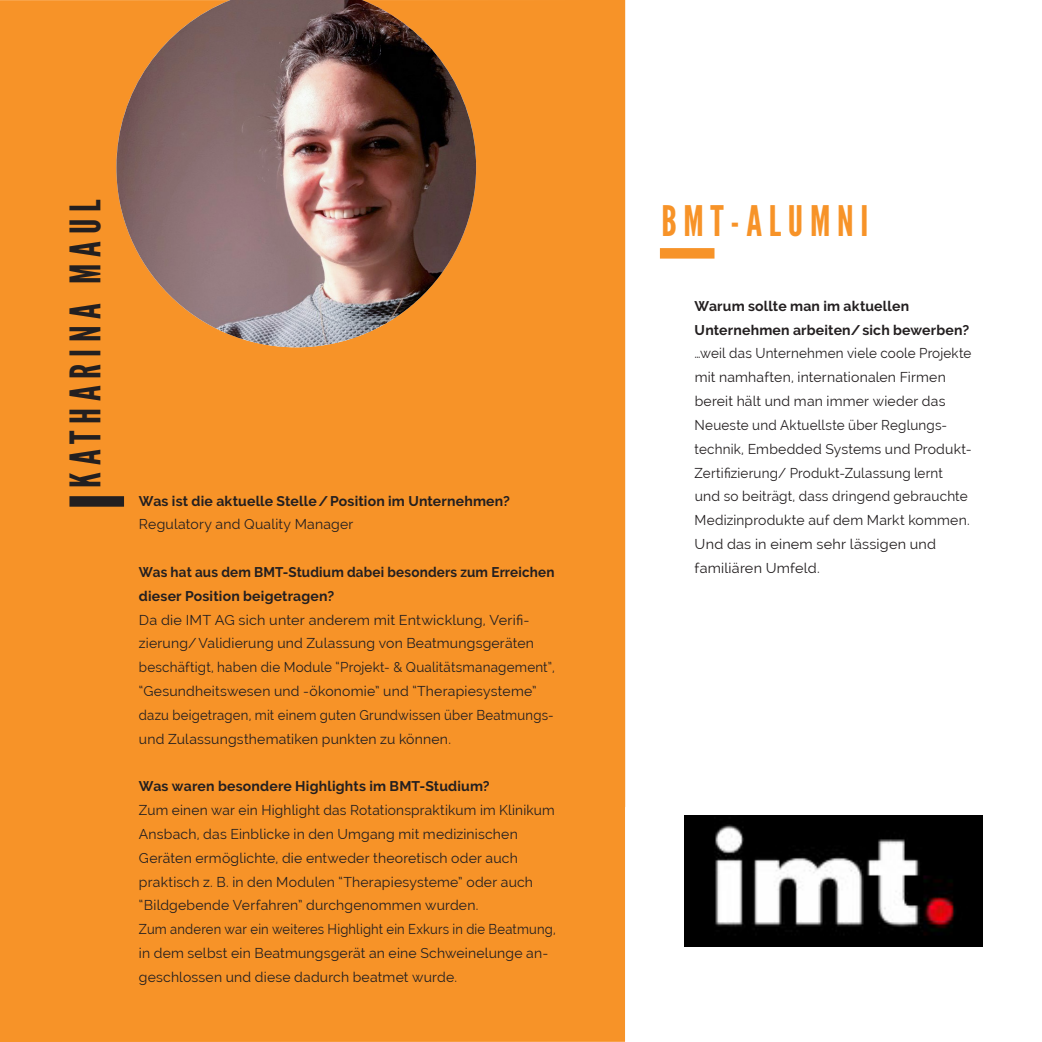
<style>
.page{position:relative;width:1042px;height:1042px;background:#fff}
.page>*{position:absolute;margin:0;border:0;box-sizing:border-box;transform-origin:0 0}
.t1{font:42px "League Gothic";letter-spacing:.16em;color:#231f20}
.t2{font:42px "League Gothic";letter-spacing:.16em;color:#f79328}
.t3{font:14px/23.8px "Raleway";letter-spacing:.015em;color:#231f20}
.t4{font:14px/23.8px "Raleway";letter-spacing:.015em;color:#231f20;scale:.96 1}
.t5{font:700 14px/23.8px "Raleway";letter-spacing:.015em;color:#231f20}
.t6{font:700 14px/23.8px "Raleway";letter-spacing:.015em;color:#231f20;scale:.96 1}
</style>
<div class="page">
<div style="left:0;top:0;width:625px;height:1042px;background:#f79328"></div>
<div style="left:69px;top:496px;width:55px;height:11px;background:#231f20"></div>
<div style="left:660px;top:248px;width:54px;height:11px;background:#f79328"></div>
<img style="left:116px;top:0;width:360px;height:347px">
<svg style="left:625px;top:657px;width:358px;height:290px"></svg>
<img style="left:685px;top:816px;width:297px;height:130px">
<h1 class="t1" style="left:60px;top:488px;width:289px;rotate:-90deg">KATHARINA MAUL</h1>
<p class="t5" style="left:139px;top:489px;width:372px">Was ist die aktuelle Stelle/Position im Unternehmen?</p>
<p class="t3" style="left:139px;top:512px;width:216px">Regulatory and Quality Manager</p>
<p class="t6" style="left:139px;top:560px;width:434px">Was hat aus dem BMT-Studium dabei besonders zum Erreichen dieser Position beigetragen?</p>
<p class="t3" style="left:139px;top:608px;width:417px">Da die IMT AG sich unter anderem mit Entwicklung, Verifi&shy;zierung/Validierung und Zulassung von Beatmungsgeräten beschäftigt, haben die Module “Projekt- &amp; Qualitätsmanagement”, “Gesundheitswesen und -ökonomie” und “Therapiesysteme” dazu beigetragen, mit einem guten Grundwissen über Beatmungs&shy;und Zulassungsthematiken punkten zu können.</p>
<p class="t5" style="left:139px;top:774px;width:352px">Was waren besondere Highlights im BMT-Studium?</p>
<p class="t3" style="left:139px;top:798px;width:418px">Zum einen war ein Highlight das Rotationspraktikum im Klinikum Ansbach, das Einblicke in den Umgang mit medizinischen Geräten ermöglichte, die entweder theoretisch oder auch praktisch z. B. in den Modulen “Therapiesysteme” oder auch “Bildgebende Verfahren” durchgenommen wurden.<br>Zum anderen war ein weiteres Highlight ein Exkurs in die Beatmung, in dem selbst ein Beatmungsgerät an eine Schweinelunge an&shy;geschlossen und diese dadurch beatmet wurde.</p>
<h1 class="t2" style="left:661px;top:196px;width:208px">BMT-ALUMNI</h1>
<p class="t5" style="left:694px;top:294px;width:276px">Warum sollte man im aktuellen<br>Unternehmen arbeiten/sich bewerben?</p>
<p class="t4" style="left:694px;top:342px;width:290px">…weil das Unternehmen viele coole Projekte mit namhaften, internationalen Firmen bereit hält und man immer wieder das Neueste und Aktuellste über Reglungs&shy;technik, Embedded Systems und Produkt-Zertifizierung/ Produkt-Zulassung lernt und so beiträgt, dass dringend gebrauchte Medizinprodukte auf dem Markt kommen.<br>Und das in einem sehr lässigen und familiären Umfeld.</p>
</div>
